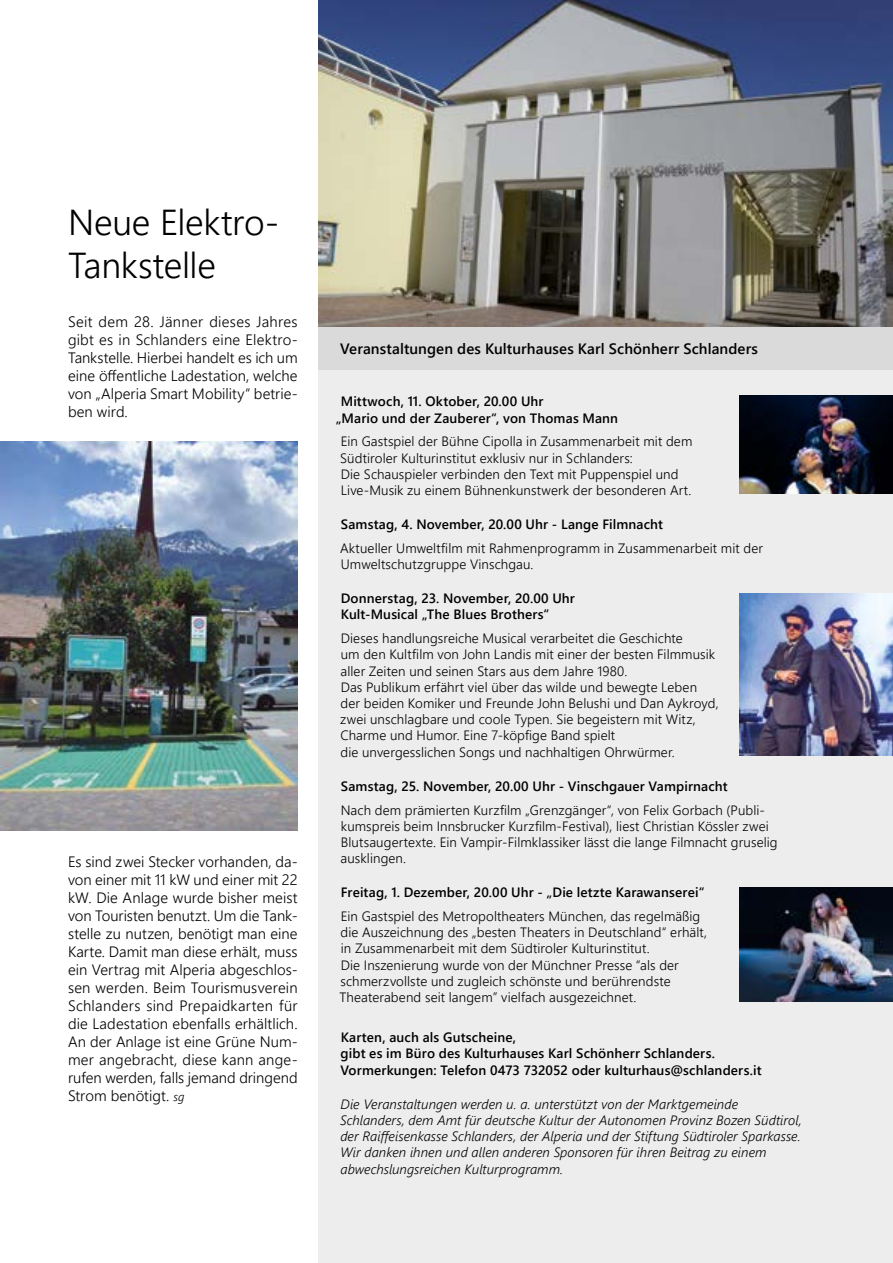
<style>
.page{position:relative;width:893px;height:1263px;background:#fff}
.page>*{position:absolute;margin:0;border:0;box-sizing:border-box;transform-origin:0 0}
.t1{font:36px/43.2px "Webly Sleek UI Semilight";letter-spacing:-.01em;color:#000}
.t2{font:15px/18px "Webly Sleek UI Semilight";color:#000;text-align:justify}
.t3{font:15px "Webly Sleek UI Semibold";letter-spacing:.005em;color:#000}
.t4{font:13.5px/16.2px "Webly Sleek UI Semilight";letter-spacing:.01em;color:#000}
.t5{font:13.5px/16.2px "Webly Sleek UI Semibold";letter-spacing:.01em;color:#000}
.t6{font:italic 13.5px/16.2px "Webly Sleek UI Semilight";letter-spacing:.005em;color:#000}
.s1{font-style:italic;font-size:12px}
</style>
<div class="page">
<img style="left:0;top:442px;width:298px;height:389px">
<div style="left:319px;top:0;width:574px;height:1263px;background:#ededed"></div>
<img style="left:319px;top:0;width:574px;height:327px">
<div style="left:319px;top:327px;width:574px;height:42px;background:#dadada"></div>
<img style="left:740px;top:593px;width:153px;height:163px">
<img style="left:740px;top:888px;width:153px;height:113px">
<img style="left:740px;top:395px;width:153px;height:99px">
<h1 class="t1" style="left:68px;top:199px;width:213px">Neue Elektro-<br>Tankstelle</h1>
<p class="t2" style="left:68px;top:312px;width:231px">Seit dem 28. Jänner dieses Jahres gibt es in Schlanders eine Elektro-Tankstelle. Hierbei handelt es ich um eine öffentliche Ladestation, welche von „Alperia Smart Mobility“ betrie&shy;ben wird.</p>
<p class="t2" style="left:68px;top:852px;width:231px">Es sind zwei Stecker vorhanden, da&shy;von einer mit 11 kW und einer mit 22 kW. Die Anlage wurde bisher meist von Touristen benutzt. Um die Tank&shy;stelle zu nutzen, benötigt man eine Karte. Damit man diese erhält, muss ein Vertrag mit Alperia abgeschlos&shy;sen werden. Beim Tourismusverein Schlanders sind Prepaidkarten für die Ladestation ebenfalls erhältlich.<br>An der Anlage ist eine Grüne Num&shy;mer angebracht, diese kann ange&shy;rufen werden, falls jemand dringend Strom benötigt. <span class="s1">sg</span></p>
<p class="t3" style="left:340px;top:337px;width:419px">Veranstaltungen des Kulturhauses Karl Schönherr Schlanders</p>
<p class="t5" style="left:336px;top:393px;width:284px;text-indent:5px">Mittwoch, 11. Oktober, 20.00 Uhr<br>„Mario und der Zauberer“, von Thomas Mann</p>
<p class="t4" style="left:340px;top:433px;width:354px">Ein Gastspiel der Bühne Cipolla in Zusammenarbeit mit dem Südtiroler Kulturinstitut exklusiv nur in Schlanders:<br>Die Schauspieler verbinden den Text mit Puppenspiel und Live-Musik zu einem Bühnenkunstwerk der besonderen Art.</p>
<p class="t5" style="left:341px;top:516px;width:324px">Samstag, 4. November, 20.00 Uhr - Lange Filmnacht</p>
<p class="t4" style="left:340px;top:539px;width:425px">Aktueller Umweltfilm mit Rahmenprogramm in Zusammenarbeit mit der<br>Umweltschutzgruppe Vinschgau.</p>
<p class="t5" style="left:341px;top:590px;width:236px">Donnerstag, 23. November, 20.00 Uhr<br>Kult-Musical „The Blues Brothers“</p>
<p class="t4" style="left:340px;top:630px;width:380px">Dieses handlungsreiche Musical verarbeitet die Geschichte<br>um den Kultfilm von John Landis mit einer der besten Filmmusik aller Zeiten und seinen Stars aus dem Jahre 1980.<br>Das Publikum erfährt viel über das wilde und bewegte Leben der beiden Komiker und Freunde John Belushi und Dan Aykroyd, zwei unschlagbare und coole Typen. Sie begeistern mit Witz, Charme und Humor. Eine 7-köpfige Band spielt<br>die unvergesslichen Songs und nachhaltigen Ohrwürmer.</p>
<p class="t5" style="left:341px;top:777px;width:388px">Samstag, 25. November, 20.00 Uhr - Vinschgauer Vampirnacht</p>
<p class="t4" style="left:340px;top:801px;width:439px">Nach dem prämierten Kurzfilm „Grenzgänger“, von Felix Gorbach (Publi&shy;kumspreis beim Innsbrucker Kurzfilm-Festival), liest Christian Kössler zwei Blutsaugertexte. Ein Vampir-Filmklassiker lässt die lange Filmnacht gruselig ausklingen.</p>
<p class="t5" style="left:341px;top:884px;width:365px">Freitag, 1. Dezember, 20.00 Uhr - „Die letzte Karawanserei“</p>
<p class="t4" style="left:339px;top:907px;width:369px">Ein Gastspiel des Metropoltheaters München, das regelmäßig die Auszeichnung des „besten Theaters in Deutschland“ erhält, in Zusammenarbeit mit dem Südtiroler Kulturinstitut.<br>Die Inszenierung wurde von der Münchner Presse “als der schmerzvollste und zugleich schönste und berührendste Theaterabend seit langem” vielfach ausgezeichnet.</p>
<p class="t5" style="left:340px;top:1029px;width:423px">Karten, auch als Gutscheine,<br>gibt es im Büro des Kulturhauses Karl Schönherr Schlanders.<br>Vormerkungen: Telefon 0473 732052 oder kulturhaus@schlanders.it</p>
<p class="t6" style="left:340px;top:1095px;width:463px">Die Veranstaltungen werden u. a. unterstützt von der Marktgemeinde Schlanders, dem Amt für deutsche Kultur der Autonomen Provinz Bozen Südtirol, der Raiffeisenkasse Schlanders, der Alperia und der Stiftung Südtiroler Sparkasse.<br>Wir danken ihnen und allen anderen Sponsoren für ihren Beitrag zu einem abwechslungsreichen Kulturprogramm.</p>
</div>
